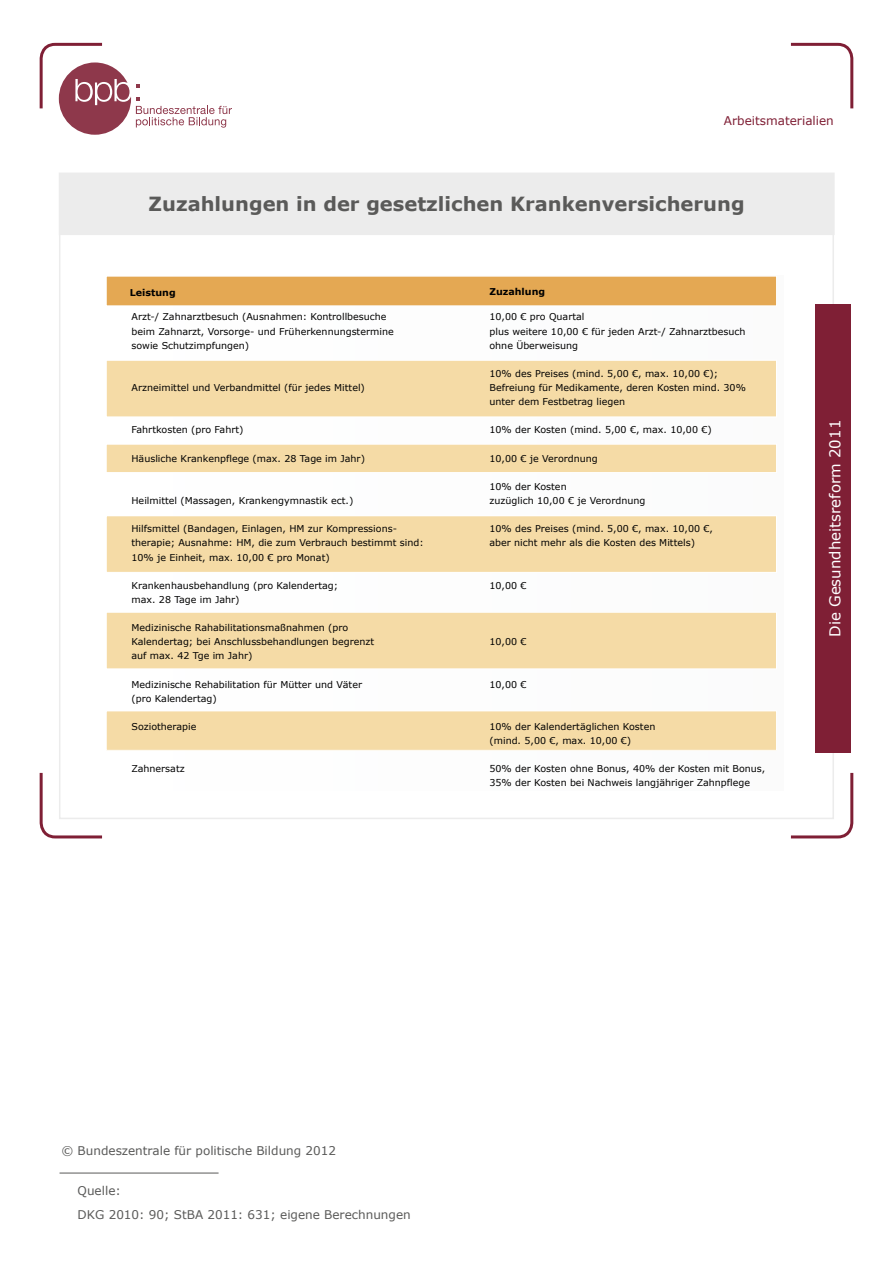
<style>
.page{position:relative;width:893px;height:1263px;background:#fff}
.page>*{position:absolute;margin:0;border:0;box-sizing:border-box;transform-origin:0 0}
.t1{font:700 19.5px "Verdana";color:#5a5a59}
.t2{font:15px "Verdana";color:#fff}
.t3{font:12px "Verdana";color:#5a5a59}
.t4{font:12px "Verdana";color:#7f1f35}
.t5{font:9.45px/14.1px "Verdana";color:#000}
.t6{font:700 9.45px "Verdana";color:#000}
</style>
<div class="page">
<svg style="left:39px;top:772px;width:64px;height:67px"></svg>
<svg style="left:790px;top:772px;width:64px;height:67px"></svg>
<svg style="left:790px;top:42px;width:64px;height:67px"></svg>
<hr style="left:60px;top:1173px;width:159px;height:1px;background:#5a5a59">
<div style="left:60px;top:173px;width:773px;height:61px;background:#ececec"></div>
<div style="left:815px;top:304px;width:36px;height:449px;background:#7f1f35"></div>
<svg style="left:39px;top:42px;width:193px;height:93px"></svg>
<div style="left:106px;top:276px;width:670px;height:30px;background:#e4a853"></div>
<div style="left:106px;top:276px;width:671px;height:30px;border:1px solid #fff"></div>
<div style="left:106px;top:360px;width:670px;height:57px;background:#f5dba6"></div>
<div style="left:106px;top:360px;width:671px;height:57px;border:1px solid #fff"></div>
<div style="left:106px;top:444px;width:670px;height:28px;background:#f5dba6"></div>
<div style="left:106px;top:444px;width:671px;height:29px;border:1px solid #fff"></div>
<div style="left:106px;top:711px;width:670px;height:39px;background:#f5dba6"></div>
<div style="left:106px;top:710px;width:671px;height:41px;border:1px solid #fff"></div>
<div style="left:106px;top:516px;width:670px;height:56px;background:#f5dba6"></div>
<div style="left:106px;top:515px;width:671px;height:58px;border:1px solid #fff"></div>
<div style="left:106px;top:612px;width:670px;height:57px;background:#f5dba6"></div>
<div style="left:106px;top:612px;width:671px;height:57px;border:1px solid #fff"></div>
<div style="left:59px;top:173px;width:776px;height:62px;border:2px solid #ececec"></div>
<p class="t4" style="left:724px;top:113px;width:111px">Arbeitsmaterialien</p>
<p class="t1" style="left:149px;top:190px;width:597px">Zuzahlungen in der gesetzlichen Krankenversicherung</p>
<p class="t6" style="left:130px;top:286px;width:47px">Leistung</p>
<p class="t6" style="left:489px;top:285px;width:57px">Zuzahlung</p>
<p class="t5" style="left:131px;top:310px;width:264px">Arzt-/ Zahnarztbesuch (Ausnahmen: Kontrollbesuche beim Zahnarzt, Vorsorge- und Früherkennungstermine sowie Schutzimpfungen)</p>
<p class="t5" style="left:131px;top:380px;width:235px">Arzneimittel und Verbandmittel (für jedes Mittel)</p>
<p class="t5" style="left:131px;top:423px;width:114px">Fahrtkosten (pro Fahrt)</p>
<p class="t5" style="left:131px;top:451px;width:235px">Häusliche Krankenpflege (max. 28 Tage im Jahr)</p>
<p class="t5" style="left:131px;top:493px;width:223px">Heilmittel (Massagen, Krankengymnastik ect.)</p>
<p class="t5" style="left:131px;top:522px;width:294px">Hilfsmittel (Bandagen, Einlagen, HM zur Kompressions&shy;therapie; Ausnahme: HM, die zum Verbrauch bestimmt sind:<br>10% je Einheit, max. 10,00 € pro Monat)</p>
<p class="t5" style="left:131px;top:578px;width:208px">Krankenhausbehandlung (pro Kalendertag; max. 28 Tage im Jahr)</p>
<p class="t5" style="left:131px;top:620px;width:244px">Medizinische Rahabilitationsmaßnahmen (pro<br>Kalendertag; bei Anschlussbehandlungen begrenzt auf max. 42 Tge im Jahr)</p>
<p class="t5" style="left:131px;top:677px;width:232px">Medizinische Rehabilitation für Mütter und Väter (pro Kalendertag)</p>
<p class="t5" style="left:131px;top:719px;width:66px">Soziotherapie</p>
<p class="t5" style="left:131px;top:762px;width:55px">Zahnersatz</p>
<p class="t5" style="left:489px;top:310px;width:257px">10,00 € pro Quartal<br>plus weitere 10,00 € für jeden Arzt-/ Zahnarztbesuch ohne Überweisung</p>
<p class="t5" style="left:489px;top:366px;width:258px">10% des Preises (mind. 5,00 €, max. 10,00 €);<br>Befreiung für Medikamente, deren Kosten mind. 30% unter dem Festbetrag liegen</p>
<p class="t5" style="left:489px;top:423px;width:224px">10% der Kosten (mind. 5,00 €, max. 10,00 €)</p>
<p class="t5" style="left:489px;top:451px;width:110px">10,00 € je Verordnung</p>
<p class="t5" style="left:489px;top:479px;width:157px">10% der Kosten<br>zuzüglich 10,00 € je Verordnung</p>
<p class="t5" style="left:489px;top:522px;width:225px">10% des Preises (mind. 5,00 €, max. 10,00 €, aber nicht mehr als die Kosten des Mittels)</p>
<p class="t5" style="left:489px;top:578px;width:39px">10,00 €</p>
<p class="t5" style="left:489px;top:635px;width:39px">10,00 €</p>
<p class="t5" style="left:489px;top:677px;width:39px">10,00 €</p>
<p class="t5" style="left:489px;top:719px;width:167px">10% der Kalendertäglichen Kosten (mind. 5,00 €, max. 10,00 €)</p>
<p class="t5" style="left:489px;top:762px;width:277px">50% der Kosten ohne Bonus, 40% der Kosten mit Bonus,<br>35% der Kosten bei Nachweis langjähriger Zahnpflege</p>
<p class="t2" style="left:825px;top:637px;width:219px;rotate:-90deg">Die Gesundheitsreform 2011</p>
<p class="t3" style="left:61px;top:1142px;width:276px">© Bundeszentrale für politische Bildung 2012</p>
<p class="t3" style="left:78px;top:1182px;width:45px">Quelle:</p>
<p class="t3" style="left:78px;top:1207px;width:335px">DKG 2010: 90; StBA 2011: 631; eigene Berechnungen</p>
</div>
